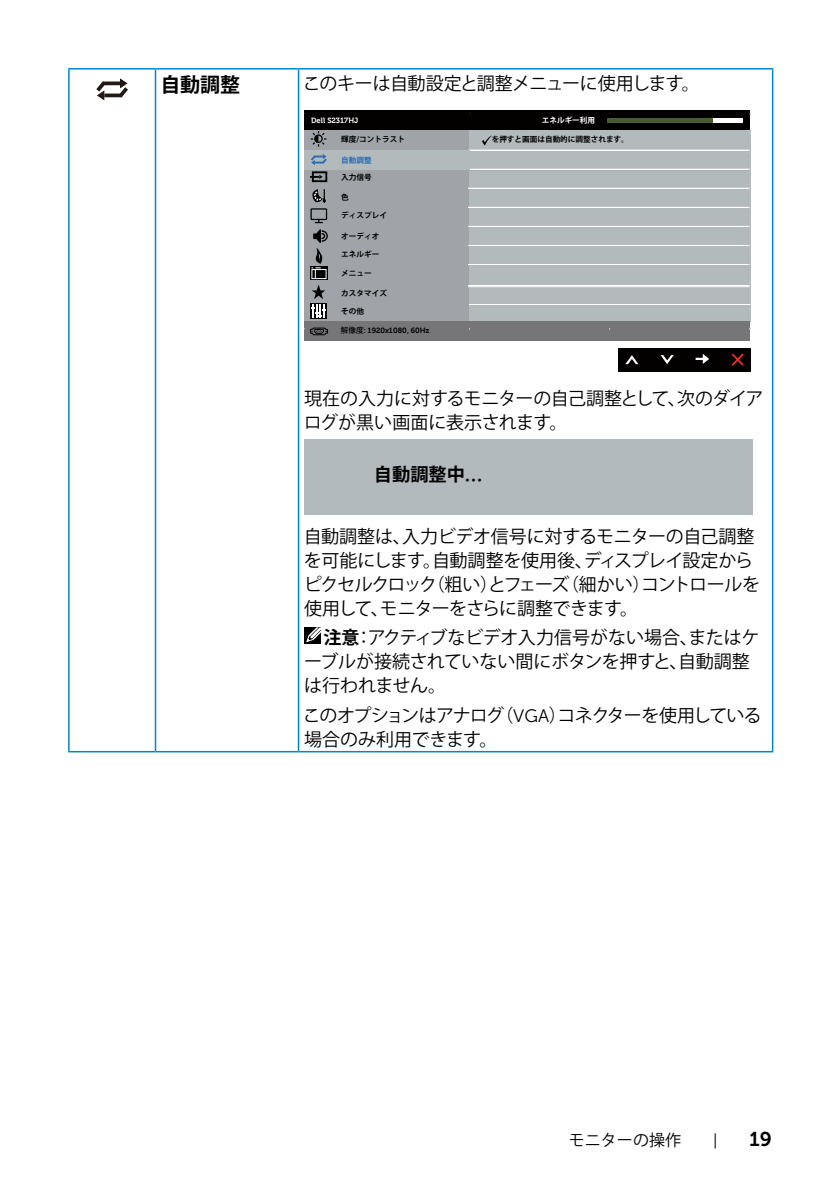
<style>
.page{position:relative;width:840px;height:1191px;background:#fff}
.page>*{position:absolute;margin:0;border:0;box-sizing:border-box;transform-origin:0 0}
.t1{font:700 20px "Koz Go Pro";color:#000}
.t2{font:700 18.2px "Koz Go Pr 6 N";color:#000}
.t3{font:18px/24px "Koz Go Pro";letter-spacing:-.03em;color:#000}
.t4{font:18px/24px "Koz Go Pro";letter-spacing:-.01em;color:#000}
.t5{font:16px "Koz Go Pro";color:#000}
.t6{font:700 7.6px "Koz Go Pr 6 N";color:#000}
.t7{font:700 7.6px "Museo For Dell";letter-spacing:-.01em;color:#000}
.t8{font:700 7.6px "Museo For Dell";color:#fff}
.t9{font:700 7.6px "Koz Go Pr 6 N";color:#fff}
.t10{font:700 7.6px "Koz Go Pr 6 N";color:#276ab4}
.s1{font-family:"Koz Go Pr 6 N";font-weight:500}
.s2{font-weight:700}
.s3{font-family:"Museo Sans For Dell 300"}
.s4{font-family:"Museo Sans For Dell 700";font-size:20px}
</style>
<div class="page">
<hr style="left:68px;top:70px;width:2px;height:681px;background:#0087cb">
<hr style="left:68px;top:68px;width:87px;height:2px;background:#0087cb">
<hr style="left:155px;top:70px;width:1px;height:681px;background:#0087cb">
<hr style="left:155px;top:68px;width:143px;height:2px;background:#0087cb">
<hr style="left:297px;top:70px;width:2px;height:681px;background:#0087cb">
<hr style="left:771px;top:70px;width:2px;height:681px;background:#0087cb">
<hr style="left:298px;top:68px;width:475px;height:2px;background:#0087cb">
<hr style="left:68px;top:751px;width:87px;height:1px;background:#0087cb">
<hr style="left:155px;top:751px;width:143px;height:1px;background:#0087cb">
<hr style="left:298px;top:751px;width:475px;height:1px;background:#0087cb">
<svg style="left:109px;top:81px;width:6px;height:4px"></svg>
<svg style="left:96px;top:81px;width:13px;height:19px"></svg>
<hr style="left:104px;top:94px;width:17px;height:3px;background:#231815">
<svg style="left:115px;top:78px;width:13px;height:20px"></svg>
<div style="left:304px;top:110px;width:445px;height:20px;background:#030000"></div>
<div style="left:304px;top:130px;width:165px;height:192px;background:#a0a4a9"></div>
<div style="left:468px;top:130px;width:282px;height:192px;background:#b3babc"></div>
<div style="left:304px;top:322px;width:445px;height:19px;background:#767578"></div>
<div style="left:607px;top:118px;width:135px;height:5px;background:#fff"></div>
<div style="left:607px;top:118px;width:106px;height:5px;background:#475c31"></div>
<svg style="left:310px;top:131px;width:16px;height:16px"></svg>
<div style="left:312px;top:171px;width:15px;height:11px;border:2px solid #000"></div>
<svg style="left:310px;top:175px;width:12px;height:4px"></svg>
<svg style="left:312px;top:285px;width:13px;height:14px"></svg>
<svg style="left:310px;top:303px;width:17px;height:16px"></svg>
<svg style="left:311px;top:305px;width:15px;height:13px"></svg>
<svg style="left:310px;top:266px;width:17px;height:14px"></svg>
<div style="left:311px;top:269px;width:15px;height:10px;border:1px solid #fff"></div>
<div style="left:310px;top:208px;width:17px;height:12px;border:1px solid #000"></div>
<svg style="left:314px;top:219px;width:8px;height:4px"></svg>
<svg style="left:312px;top:189px;width:13px;height:14px"></svg>
<div style="left:617px;top:348px;width:133px;height:23px;background:#030000"></div>
<svg style="left:625px;top:355px;width:13px;height:9px"></svg>
<svg style="left:660px;top:355px;width:13px;height:9px"></svg>
<svg style="left:695px;top:354px;width:13px;height:10px"></svg>
<svg style="left:731px;top:353px;width:12px;height:13px"></svg>
<hr style="left:468px;top:150px;width:280px;height:1px;background:#fff">
<hr style="left:468px;top:169px;width:280px;height:1px;background:#fff">
<hr style="left:468px;top:188px;width:280px;height:1px;background:#fff">
<hr style="left:468px;top:207px;width:280px;height:1px;background:#fff">
<hr style="left:468px;top:226px;width:280px;height:1px;background:#fff">
<hr style="left:468px;top:245px;width:280px;height:1px;background:#fff">
<hr style="left:468px;top:264px;width:280px;height:1px;background:#fff">
<hr style="left:468px;top:286px;width:280px;height:1px;background:#fff">
<hr style="left:468px;top:285px;width:280px;height:1px;background:#fff">
<svg style="left:482px;top:135px;width:10px;height:10px"></svg>
<div style="left:304px;top:150px;width:166px;height:19px;background:#b3babc"></div>
<svg style="left:311px;top:154px;width:16px;height:11px"></svg>
<svg style="left:304px;top:327px;width:24px;height:9px"></svg>
<hr style="left:469px;top:304px;width:280px;height:1px;background:#fff">
<svg style="left:311px;top:229px;width:16px;height:49px"></svg>
<div style="left:304px;top:440px;width:448px;height:75px;background:#b3babd"></div>
<div style="left:304px;top:627px;width:17px;height:17px;background:#000"></div>
<svg style="left:306px;top:627px;width:15px;height:15px"></svg>
<p class="t1" style="left:160px;top:72px;width:81px">自動調整</p>
<p class="t3" style="left:303px;top:72px;width:398px">このキーは自動設定と調整メニューに使用します。</p>
<p class="t8" style="left:311px;top:116px;width:49px">Dell S2317HJ</p>
<p class="t9" style="left:541px;top:115px;width:55px">エネルギー利用</p>
<p class="t6" style="left:341px;top:135px;width:65px">輝度/コントラスト</p>
<p class="t6" style="left:491px;top:135px;width:139px">を押すと画面は自動的に調整されます。</p>
<p class="t10" style="left:341px;top:156px;width:32px">自動調整</p>
<p class="t6" style="left:341px;top:173px;width:32px">入力信号</p>
<p class="t6" style="left:341px;top:192px;width:9px">色</p>
<p class="t6" style="left:341px;top:211px;width:47px">ディスプレイ</p>
<p class="t6" style="left:341px;top:250px;width:40px">エネルギー</p>
<p class="t6" style="left:341px;top:269px;width:32px">メニュー</p>
<p class="t6" style="left:341px;top:288px;width:47px">カスタマイズ</p>
<p class="t6" style="left:341px;top:307px;width:24px">その他</p>
<p class="t6" style="left:341px;top:232px;width:40px">オーディオ</p>
<p class="t7" style="left:341px;top:326px;width:90px"><span class="s1">解像度:</span> 1920x1080, 60Hz</p>
<p class="t4" style="left:304px;top:386px;width:461px">現在の入力に対するモニターの自己調整として、次のダイアログが黒い画面に表示されます。</p>
<p class="t2" style="left:373px;top:464px;width:110px">自動調整中…</p>
<p class="t3" style="left:303px;top:524px;width:458px">自動調整は、入力ビデオ信号に対するモニターの自己調整を可能にします。自動調整を使用後、ディスプレイ設定からピクセルクロック（粗い）とフェーズ（細かい）コントロールを使用して、モニターをさらに調整できます。</p>
<p class="t4" style="left:304px;top:626px;width:456px;text-indent:19px"><span class="s2">注意</span>：アクティブなビデオ入力信号がない場合、またはケーブルが接続されていない間にボタンを押すと、自動調整は行われません。</p>
<p class="t3" style="left:303px;top:704px;width:460px">このオプションはアナログ（<span class="s3">VGA</span>）コネクターを使用している場合のみ利用できます。</p>
<p class="t5" style="left:568px;top:1130px;width:204px">モニターの操作　　<span class="s3">|</span>　　<span class="s4">19</span></p>
</div>
